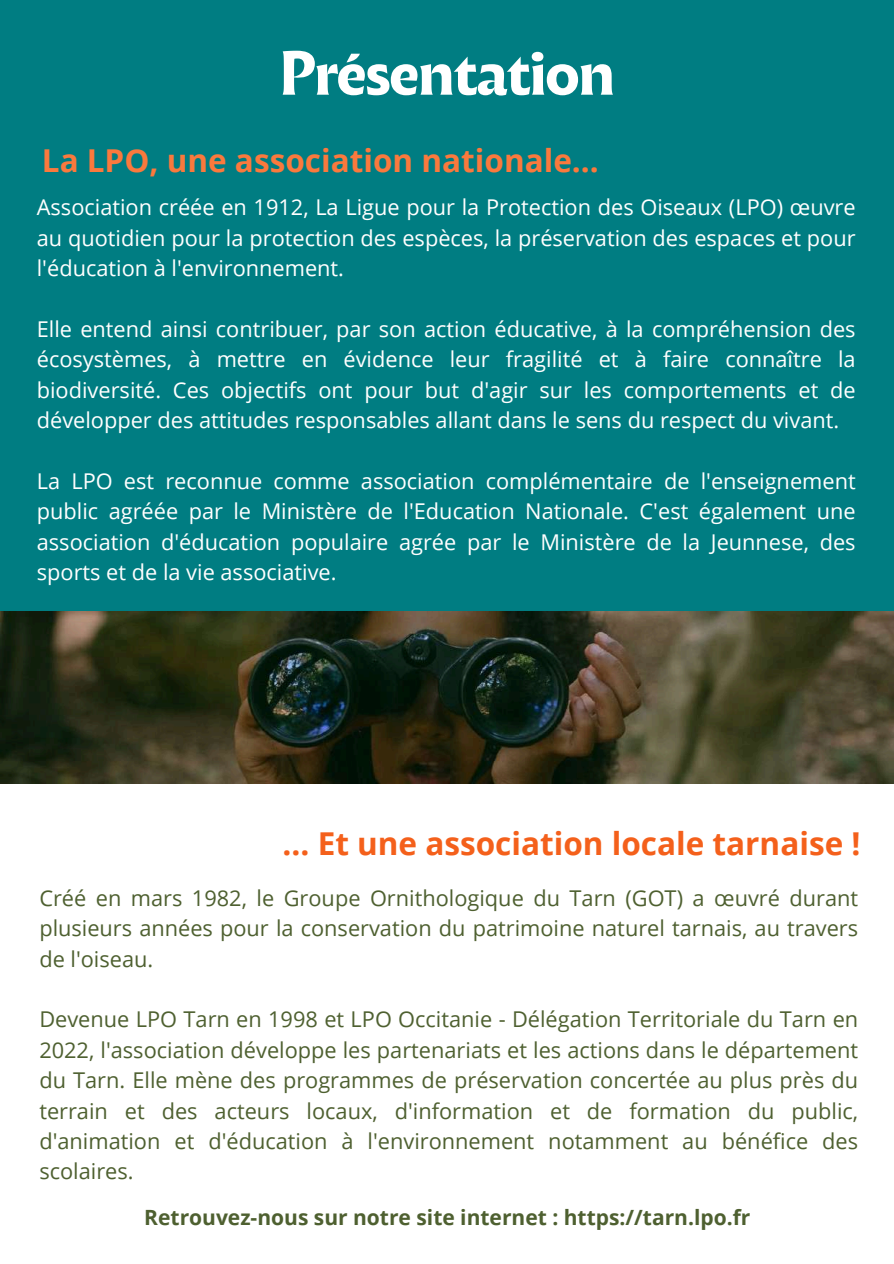
<style>
.page{position:relative;width:894px;height:1264px;background:#fff}
.page>*{position:absolute;margin:0;border:0;box-sizing:border-box;transform-origin:0 0}
.t1{font:700 60px "Malik";letter-spacing:-.025em;color:#fff}
.t2{font:700 31.5px "Open Sans";color:#f4601b}
.t3{font:700 31.5px "Open Sans";color:#fa793d}
.t4{font:21.75px/30.3px "Open Sans";color:#fff;text-align:justify}
.t5{font:21.75px/30.3px "Open Sans";color:#4e6030;text-align:justify}
.t6{font:700 21px "Open Sans";color:#4e6030}
</style>
<div class="page">
<div style="left:0;top:0;width:893px;height:611px;background:#007d82"></div>
<img style="left:1px;top:611px;width:892px;height:172px">
<h1 class="t1" style="left:278px;top:50px;width:337px">Présentation</h1>
<h2 class="t3" style="left:42px;top:138px;width:558px">La LPO, une association nationale...</h2>
<p class="t4" style="left:37px;top:192px;width:820px">Association créée en 1912, La Ligue pour la Protection des Oiseaux (LPO) œuvre au quotidien pour la protection des espèces, la préservation des espaces et pour l'éducation à l'environnement.</p>
<p class="t4" style="left:37px;top:313px;width:820px">Elle entend ainsi contribuer, par son action éducative, à la compréhension des écosystèmes, à mettre en évidence leur fragilité et à faire connaître la biodiversité. Ces objectifs ont pour but d'agir sur les comportements et de développer des attitudes responsables allant dans le sens du respect du vivant.</p>
<p class="t4" style="left:37px;top:465px;width:820px">La LPO est reconnue comme association complémentaire de l'enseignement public agréée par le Ministère de l'Education Nationale. C'est également une association d'éducation populaire agrée par le Ministère de la Jeunnese, des sports et de la vie associative.</p>
<h2 class="t2" style="left:282px;top:821px;width:579px">... Et une association locale tarnaise !</h2>
<p class="t5" style="left:39px;top:882px;width:820px">Créé en mars 1982, le Groupe Ornithologique du Tarn (GOT) a œuvré durant plusieurs années pour la conservation du patrimoine naturel tarnais, au travers de l'oiseau.</p>
<p class="t5" style="left:39px;top:1003px;width:820px">Devenue LPO Tarn en 1998 et LPO Occitanie - Délégation Territoriale du Tarn en 2022, l'association développe les partenariats et les actions dans le département du Tarn. Elle mène des programmes de préservation concertée au plus près du terrain et des acteurs locaux, d'information et de formation du public, d'animation et d'éducation à l'environnement notamment au bénéfice des scolaires.</p>
<p class="t6" style="left:144px;top:1202px;width:607px">Retrouvez-nous sur notre site internet : https://tarn.lpo.fr</p>
</div>
